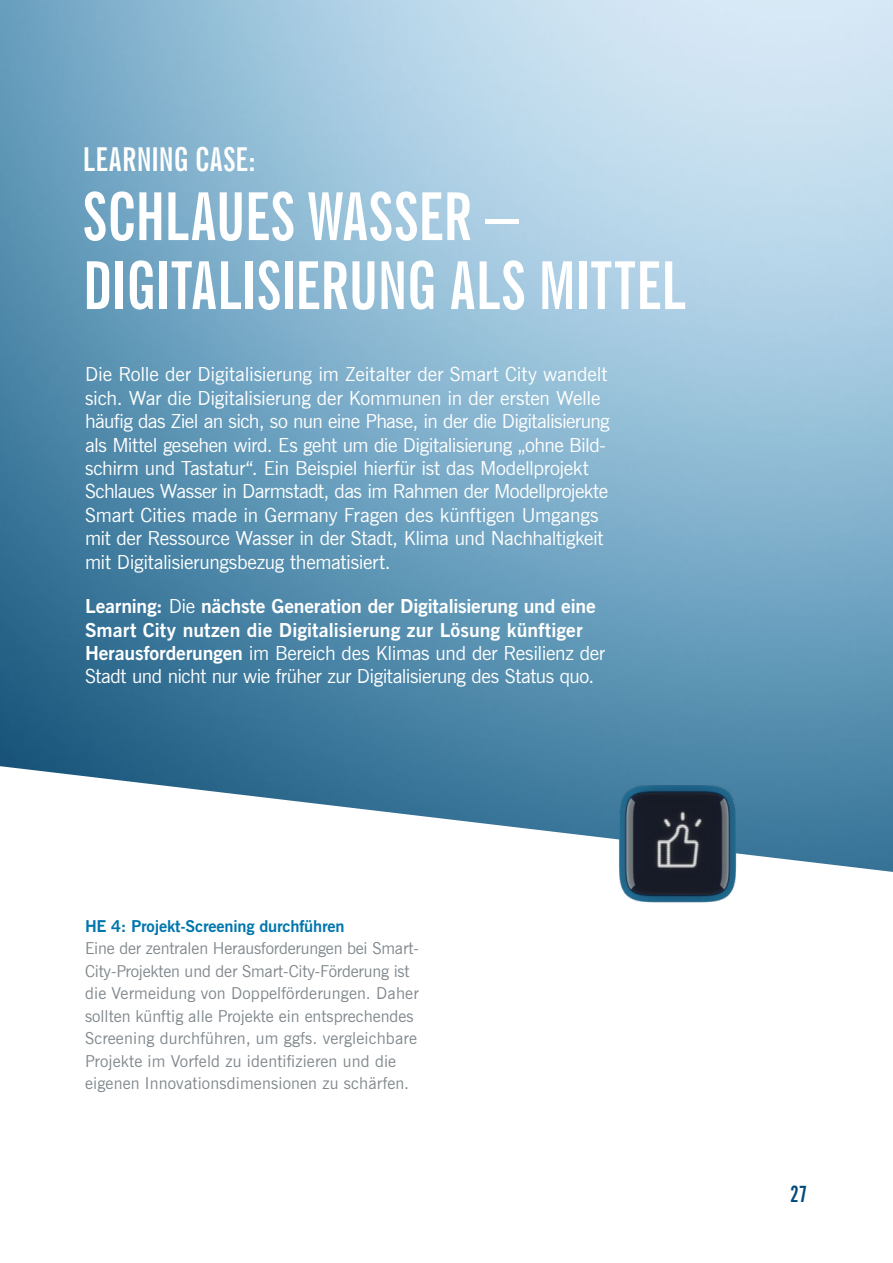
<style>
.page{position:relative;width:893px;height:1263px;background:#fff}
.page>*{position:absolute;margin:0;border:0;box-sizing:border-box;transform-origin:0 0}
.t1{font:700 extra-condensed 66px/69px "News Gothic BT";letter-spacing:.005em;color:#fff}
.t2{font:700 extra-condensed 33px "News Gothic BT";letter-spacing:.015em;color:#fff}
.t3{font:700 extra-condensed 22.5px "News Gothic BT";color:#004a79}
.t4{font:19.5px/23.4px "News Gothic BT";letter-spacing:-.02em;color:#fff}
.t5{font:700 19.5px/23.4px "News Gothic BT";color:#fff}
.t6{font:16.5px/22.5px "News Gothic BT";letter-spacing:.01em;color:#80888d}
.t7{font:700 16.5px "News Gothic BT";letter-spacing:-.01em;color:#0076ad}
.s1{font-weight:400}
</style>
<div class="page">
<img style="left:0;top:0;width:893px;height:872px">
<img style="left:597px;top:763px;width:161px;height:140px">
<h2 class="t2" style="left:83px;top:139px;width:174px">LEARNING CASE:</h2>
<h1 class="t1" style="left:83px;top:182px;width:604px">SCHLAUES WASSER –<br>DIGITALISIERUNG ALS MITTEL</h1>
<p class="t4" style="left:85px;top:363px;width:526px">Die Rolle der Digitalisierung im Zeitalter der Smart City wandelt sich. War die Digitalisierung der Kommunen in der ersten Welle häufig das Ziel an sich, so nun eine Phase, in der die Digitalisierung als Mittel gesehen wird. Es geht um die Digitalisierung „ohne Bild&shy;schirm und Tastatur“. Ein Beispiel hierfür ist das Modellprojekt Schlaues Wasser in Darmstadt, das im Rahmen der Modellprojekte Smart Cities made in Germany Fragen des künftigen Umgangs mit der Ressource Wasser in der Stadt, Klima und Nachhaltigkeit mit Digitalisierungsbezug thematisiert.</p>
<p class="t5" style="left:85px;top:594px;width:522px">Learning: <span class="s1">Die</span> nächste Generation der Digitalisierung und eine Smart City nutzen die Digitalisierung zur Lösung künftiger Herausforderungen <span class="s1">im Bereich des Klimas und der Resilienz der Stadt und nicht nur wie früher zur Digitalisierung des Status quo.</span></p>
<p class="t7" style="left:85px;top:916px;width:261px">HE 4: Projekt-Screening durchführen</p>
<p class="t6" style="left:85px;top:937px;width:335px">Eine der zentralen Herausforderungen bei Smart-City-Projekten und der Smart-City-Förderung ist die Vermeidung von Doppelförderungen. Daher sollten künftig alle Projekte ein entsprechendes Screening durchführen, um ggfs. vergleichbare Projekte im Vorfeld zu identifizieren und die eigenen Innovationsdimensionen zu schärfen.</p>
<p class="t3" style="left:790px;top:1180px;width:19px">27</p>
</div>
